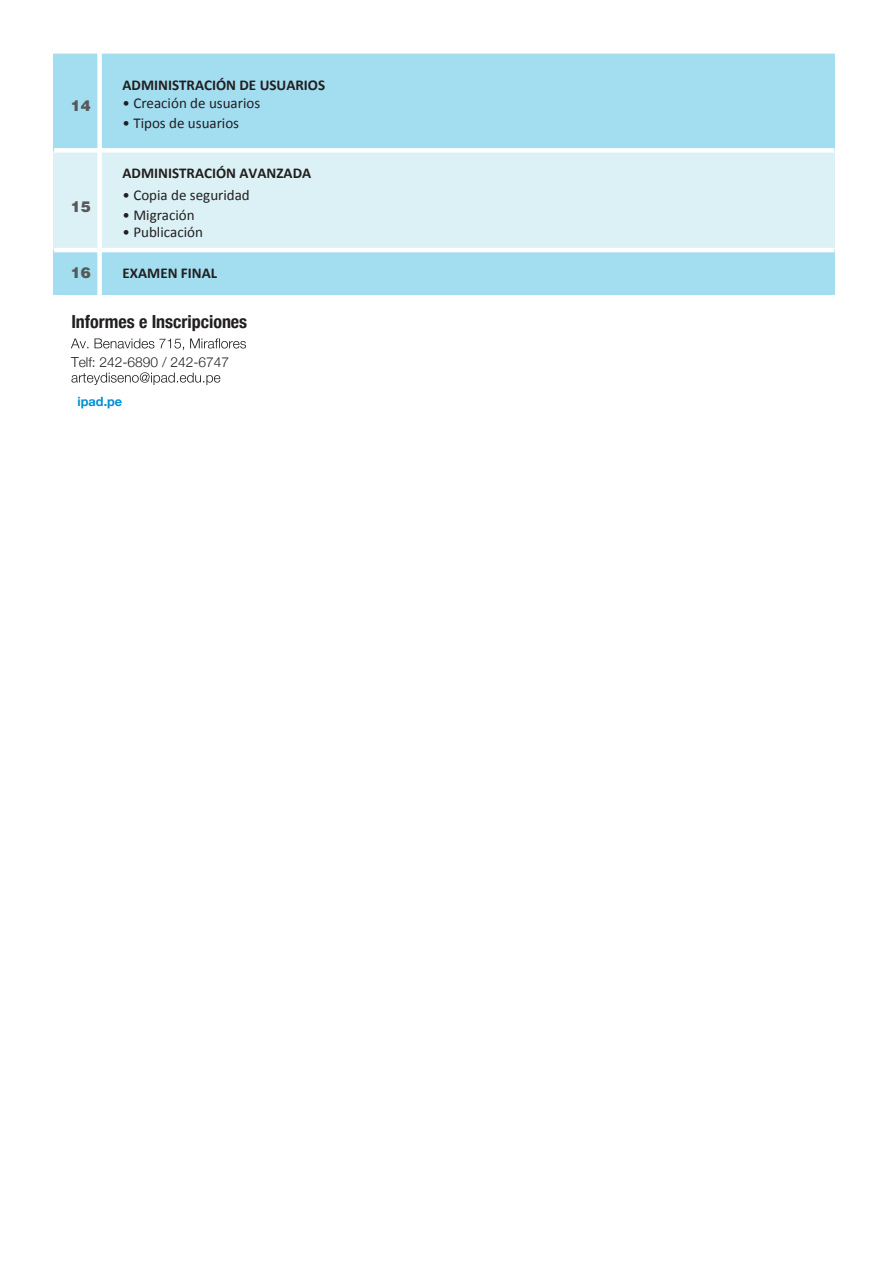
<style>
.page{position:relative;width:893px;height:1263px;background:#fff}
.page>*{position:absolute;margin:0;border:0;box-sizing:border-box;transform-origin:0 0}
.t1{font:700 condensed 18px "Helvetica Neue";color:#231f20}
.t2{font:15px "Calibri";color:#231f20}
.t3{font:700 15px "Calibri";color:#231f20}
.t4{font:900 15px "Helvetica LT Std";color:#57585a}
.t5{font:300 13.8px "Helvetica Neue";color:#231f20}
.t6{font:700 12.75px "Helvetica Neue";color:#008fd3}
</style>
<div class="page">
<svg style="left:71px;top:338px;width:175px;height:12px"></svg>
<svg style="left:71px;top:372px;width:149px;height:13px"></svg>
<div style="left:53px;top:54px;width:781px;height:241px;background:#dbf1f5"></div>
<div style="left:53px;top:54px;width:781px;height:96px;background:#a3ddf0"></div>
<div style="left:53px;top:250px;width:781px;height:45px;background:#a3ddf0"></div>
<div style="left:54px;top:148px;width:780px;height:5px;background:#fff"></div>
<hr style="left:54px;top:248px;width:780px;height:4px;background:#fff">
<div style="left:97px;top:51px;width:5px;height:248px;background:#fff"></div>
<p class="t4" style="left:71px;top:96px;width:22px">14</p>
<p class="t4" style="left:71px;top:197px;width:22px">15</p>
<p class="t3" style="left:123px;top:74px;width:204px">ADMINISTRACIÓN DE USUARIOS</p>
<p class="t2" style="left:123px;top:94px;width:139px">• Creación de usuarios</p>
<p class="t2" style="left:123px;top:113px;width:118px">• Tipos de usuarios</p>
<p class="t3" style="left:123px;top:162px;width:190px">ADMINISTRACIÓN AVANZADA</p>
<p class="t2" style="left:123px;top:186px;width:129px">• Copia de seguridad</p>
<p class="t2" style="left:123px;top:205px;width:74px">• Migración</p>
<p class="t2" style="left:123px;top:223px;width:82px">• Publicación</p>
<p class="t4" style="left:71px;top:263px;width:22px">16</p>
<p class="t3" style="left:123px;top:262px;width:96px">EXAMEN FINAL</p>
<p class="t1" style="left:71px;top:306px;width:177px">Informes e Inscripciones</p>
<p class="t5" style="left:71px;top:351px;width:159px">Telf: 242-6890 / 242-6747</p>
<p class="t6" style="left:78px;top:392px;width:46px">ipad.pe</p>
</div>
